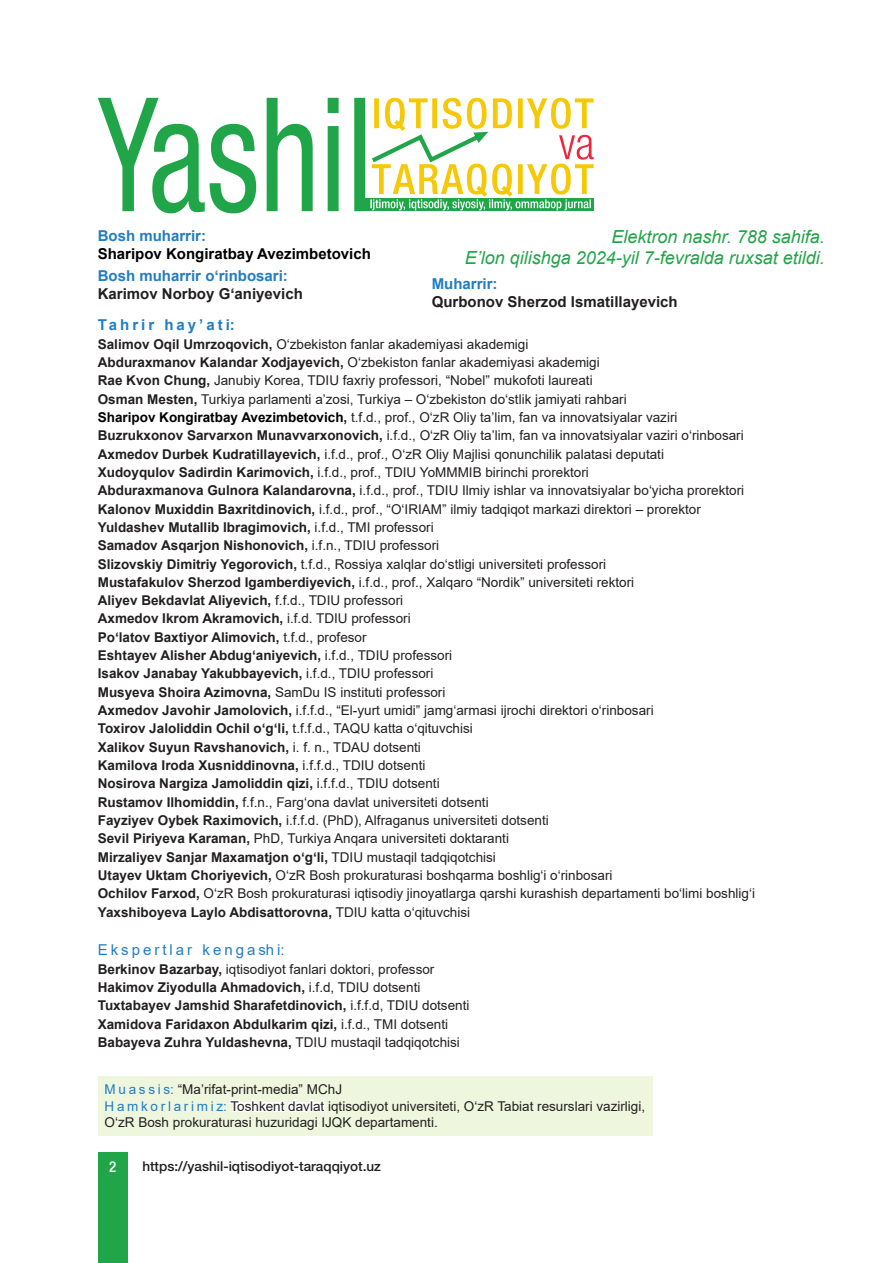
<style>
.page{position:relative;width:893px;height:1263px;background:#fff}
.page>*{position:absolute;margin:0;border:0;box-sizing:border-box;transform-origin:0 0}
.t1{font:italic 18px "Arial";color:#21a549}
.t2{font:700 15px "Arial";color:#231f20}
.t3{font:700 15px "Arial";color:#227dc2}
.t4{font:700 15px "Arial";color:#000}
.t5{font:15px "Arial";letter-spacing:.2em;color:#227dc2}
.t6{font:700 15px "Arial";letter-spacing:.2em;color:#227dc2}
.t7{font:500 condensed 15px "Helvetica Neue LT Pro";color:#fff}
.t8{font:13.5px "Arial";color:#231f20}
.t9{font:700 13.5px "Arial";color:#231f20}
.t10{font:500 13.5px "Helvetica Neue LT Pro";color:#231f20}
.s1{font-weight:700}
.s2{font-weight:700;color:#000}
.s3{font-weight:400}
.s4{color:#227dc2}
</style>
<div class="page">
<div style="left:98px;top:1152px;width:30px;height:111px;background:#21a549"></div>
<div style="left:98px;top:1076px;width:554px;height:59px;background:#eff6de"></div>
<svg style="left:229px;top:1099px;width:97px;height:15px"></svg>
<svg style="left:98px;top:98px;width:496px;height:115px"></svg>
<p class="t3" style="left:98px;top:225px;width:110px">Bosh muharrir:</p>
<p class="t4" style="left:98px;top:243px;width:275px">Sharipov Kongiratbay Avezimbetovich</p>
<p class="t3" style="left:98px;top:265px;width:192px">Bosh muharrir o‘rinbosari:</p>
<p class="t2" style="left:98px;top:283px;width:207px">Karimov Norboy G‘aniyevich</p>
<p class="t1" style="left:611px;top:225px;width:215px">Elektron nashr. 788 sahifa.</p>
<p class="t1" style="left:465px;top:246px;width:362px">E’lon qilishga 2024-yil 7-fevralda ruxsat etildi.</p>
<p class="t3" style="left:432px;top:273px;width:67px">Muharrir:</p>
<p class="t2" style="left:432px;top:291px;width:247px">Qurbonov Sherzod Ismatillayevich</p>
<p class="t6" style="left:98px;top:314px;width:139px">Tahrir hay’ati:</p>
<p class="t8" style="left:98px;top:334px;width:432px"><span class="s1">Salimov Oqil Umrzoqovich,</span> O‘zbekiston fanlar akademiyasi akademigi</p>
<p class="t8" style="left:98px;top:353px;width:503px"><span class="s1">Abduraxmanov Kalandar Xodjayevich,</span> O‘zbekiston fanlar akademiyasi akademigi</p>
<p class="t8" style="left:98px;top:371px;width:496px"><span class="s1">Rae Kvon Chung,</span> Janubiy Korea, TDIU faxriy professori, “Nobel” mukofoti laureati</p>
<p class="t8" style="left:98px;top:389px;width:530px"><span class="s1">Osman Mesten,</span> Turkiya parlamenti a’zosi, Turkiya – O‘zbekiston do‘stlik jamiyati rahbari</p>
<p class="t8" style="left:98px;top:408px;width:581px"><span class="s2">Sharipov Kongiratbay Avezimbetovich</span><span class="s1">,</span> t.f.d., prof., O‘zR Oliy ta’lim, fan va innovatsiyalar vaziri</p>
<p class="t8" style="left:98px;top:426px;width:647px"><span class="s1">Buzrukxonov Sarvarxon Munavvarxonovich,</span> i.f.d., O‘zR Oliy ta’lim, fan va innovatsiyalar vaziri o‘rinbosari</p>
<p class="t8" style="left:98px;top:444px;width:568px"><span class="s1">Axmedov Durbek Kudratillayevich,</span> i.f.d., prof., O‘zR Oliy Majlisi qonunchilik palatasi deputati</p>
<p class="t8" style="left:98px;top:463px;width:493px"><span class="s1">Xudoyqulov Sadirdin Karimovich,</span> i.f.d., prof., TDIU YoMMMIB birinchi prorektori</p>
<p class="t8" style="left:98px;top:481px;width:648px"><span class="s1">Abduraxmanova Gulnora Kalandarovna,</span> i.f.d., prof., TDIU Ilmiy ishlar va innovatsiyalar bo‘yicha prorektori</p>
<p class="t8" style="left:98px;top:499px;width:605px"><span class="s1">Kalonov Muxiddin Baxritdinovich,</span> i.f.d., prof., “O‘IRIAM” ilmiy tadqiqot markazi direktori ‒ prorektor</p>
<p class="t9" style="left:98px;top:518px;width:337px">Yuldashev Mutallib Ibragimovich, <span class="s3">i.f.d., TMI professori</span></p>
<p class="t9" style="left:98px;top:536px;width:343px">Samadov Asqarjon Nishonovich, <span class="s3">i.f.n., TDIU professori</span></p>
<p class="t8" style="left:98px;top:554px;width:510px"><span class="s1">Slizovskiy Dimitriy Yegorovich,</span> t.f.d., Rossiya xalqlar do‘stligi universiteti professori</p>
<p class="t8" style="left:98px;top:573px;width:538px"><span class="s1">Mustafakulov Sherzod Igamberdiyevich,</span> i.f.d., prof., Xalqaro “Nordik” universiteti rektori</p>
<p class="t9" style="left:98px;top:591px;width:307px">Aliyev Bekdavlat Aliyevich, <span class="s3">f.f.d., TDIU professori</span></p>
<p class="t9" style="left:98px;top:609px;width:314px">Axmedov Ikrom Akramovich, <span class="s3">i.f.d. TDIU professori</span></p>
<p class="t9" style="left:98px;top:627px;width:270px">Po‘latov Baxtiyor Alimovich, <span class="s3">t.f.d., profesor</span></p>
<p class="t9" style="left:98px;top:646px;width:356px">Eshtayev Alisher Abdug‘aniyevich, <span class="s3">i.f.d., TDIU professori</span></p>
<p class="t9" style="left:98px;top:664px;width:337px">Isakov Janabay Yakubbayevich, <span class="s3">i.f.d., TDIU professori</span></p>
<p class="t8" style="left:98px;top:683px;width:349px"><span class="s1">Musyeva Shoira Azimovna,</span> SamDu IS instituti professori</p>
<p class="t8" style="left:98px;top:701px;width:557px"><span class="s1">Axmedov Javohir Jamolovich,</span> i.f.f.d., “El-yurt umidi” jamg‘armasi ijrochi direktori o‘rinbosari</p>
<p class="t8" style="left:98px;top:719px;width:377px"><span class="s1">Toxirov Jaloliddin Ochil o‘g‘li,</span> t.f.f.d., TAQU katta o‘qituvchisi</p>
<p class="t9" style="left:98px;top:737px;width:325px">Xalikov Suyun Ravshanovich, <span class="s3">i. f. n., TDAU dotsenti</span></p>
<p class="t9" style="left:98px;top:756px;width:329px">Kamilova Iroda Xusniddinovna, <span class="s3">i.f.f.d., TDIU dotsenti</span></p>
<p class="t9" style="left:98px;top:774px;width:343px">Nosirova Nargiza Jamoliddin qizi, <span class="s3">i.f.f.d., TDIU dotsenti</span></p>
<p class="t8" style="left:98px;top:793px;width:392px"><span class="s1">Rustamov Ilhomiddin,</span> f.f.n., Farg‘ona davlat universiteti dotsenti</p>
<p class="t8" style="left:98px;top:811px;width:452px"><span class="s1">Fayziyev Oybek Raximovich,</span> i.f.f.d. (PhD), Alfraganus universiteti dotsenti</p>
<p class="t8" style="left:98px;top:829px;width:413px"><span class="s1">Sevil Piriyeva Karaman,</span> PhD, Turkiya Anqara universiteti doktaranti</p>
<p class="t9" style="left:98px;top:847px;width:400px">Mirzaliyev Sanjar Maxamatjon o‘g‘li, <span class="s3">TDIU mustaqil tadqiqotchisi</span></p>
<p class="t8" style="left:98px;top:866px;width:516px"><span class="s1">Utayev Uktam Choriyevich,</span> O‘zR Bosh prokuraturasi boshqarma boshlig‘i o‘rinbosari</p>
<p class="t8" style="left:98px;top:884px;width:659px"><span class="s1">Ochilov Farxod,</span> O‘zR Bosh prokuraturasi iqtisodiy jinoyatlarga qarshi kurashish departamenti bo‘limi boshlig‘i</p>
<p class="t9" style="left:98px;top:902px;width:374px">Yaxshiboyeva Laylo Abdisattorovna, <span class="s3">TDIU katta o‘qituvchisi</span></p>
<p class="t5" style="left:98px;top:939px;width:188px">Ekspertlar kengashi:</p>
<p class="t8" style="left:98px;top:959px;width:338px"><span class="s1">Berkinov Bazarbay,</span> iqtisodiyot fanlari doktori, professor</p>
<p class="t9" style="left:98px;top:977px;width:324px">Hakimov Ziyodulla Ahmadovich, <span class="s3">i.f.d, TDIU dotsenti</span></p>
<p class="t9" style="left:98px;top:996px;width:373px">Tuxtabayev Jamshid Sharafetdinovich, <span class="s3">i.f.f.d, TDIU dotsenti</span></p>
<p class="t9" style="left:98px;top:1014px;width:352px">Xamidova Faridaxon Abdulkarim qizi, <span class="s3">i.f.d., TMI dotsenti</span></p>
<p class="t9" style="left:98px;top:1032px;width:364px">Babayeva Zuhra Yuldashevna, <span class="s3">TDIU mustaqil tadqiqotchisi</span></p>
<p class="t8" style="left:105px;top:1080px;width:239px"><span class="s4">M u a s s i s:</span> “Ma’rifat-print-media” MChJ</p>
<p class="t8" style="left:105px;top:1096px;width:542px"><span class="s4">H a m k o r l a r i m i z:</span> Toshkent davlat iqtisodiyot universiteti, O‘zR Tabiat resurslari vazirligi,</p>
<p class="t8" style="left:105px;top:1113px;width:335px">O‘zR Bosh prokuraturasi huzuridagi IJQK departamenti.</p>
<p class="t7" style="left:109px;top:1157px;width:9px">2</p>
<p class="t10" style="left:142px;top:1158px;width:240px">https://yashil-iqtisodiyot-taraqqiyot.uz</p>
</div>
